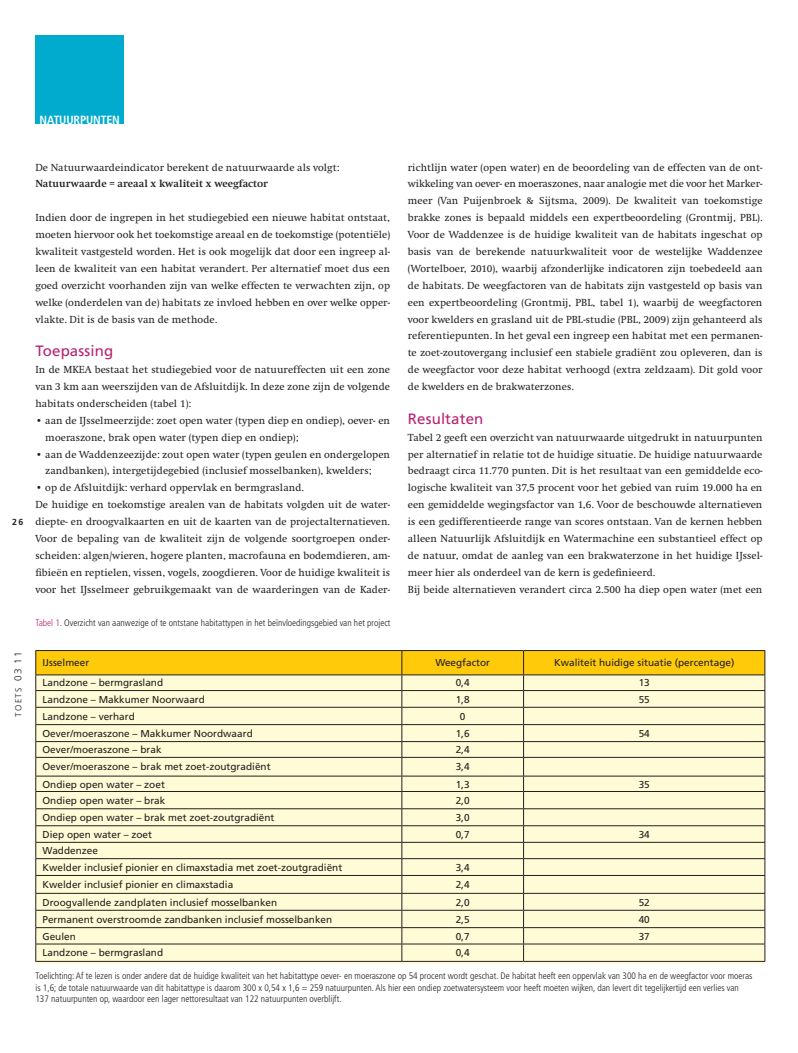
<style>
.page{position:relative;width:798px;height:1053px;background:#fff}
.page>*{position:absolute;margin:0;border:0;box-sizing:border-box;transform-origin:0 0}
._05_tussenkop{font:15px "Frutiger";letter-spacing:.01em;color:#b62270}
._00_rubriek{font:700 condensed 11.88px "Frutiger";letter-spacing:-.01em;color:#fff}
._06_broodtekst{font:10.62px/16.9px "Swift";letter-spacing:.005em;color:#231f20;text-align:justify}
._06_broodtekst-2{font:700 10.62px "Swift";letter-spacing:.005em;color:#231f20}
.Standaard{font:10px "Frutiger";color:#231f20}
._06_bijschrift{font:300 condensed 9.38px/11.2px "Frutiger";color:#231f20}
.t1{font:300 8.75px "Frutiger";letter-spacing:.14em;color:#231f20}
.t2{font:700 8.75px "Frutiger";color:#231f20}
.s1{font-size:10px}
.s2{color:#b62270}
</style>
<div class="page">
<div style="left:35px;top:35px;width:89px;height:89px;background:#00abcd"></div>
<svg style="left:35px;top:650px;width:730px;height:310px;background:#f0e9bb"></svg>
<hr style="left:35px;top:960px;width:366px;height:1px;background:#231f20">
<hr style="left:401px;top:960px;width:122px;height:1px;background:#231f20">
<hr style="left:523px;top:960px;width:241px;height:1px;background:#231f20">
<p class="_00_rubriek" style="left:40px;top:113px;width:82px">NATUURPUNTEN</p>
<p class="t2" style="left:12px;top:517px;width:12px">26</p>
<p class="t1" style="left:13px;top:716px;width:67px;rotate:-90deg">TOETS <span class="s1">03 11</span></p>
<p class="_06_broodtekst" style="left:35px;top:159px;width:305px">De Natuurwaardeindicator berekent de natuurwaarde als volgt:</p>
<p class="_06_broodtekst-2" style="left:35px;top:178px;width:234px">Natuurwaarde = areaal x kwaliteit x weegfactor</p>
<p class="_06_broodtekst" style="left:35px;top:209px;width:356px">Indien door de ingrepen in het studiegebied een nieuwe habitat ontstaat, moeten hiervoor ook het toekomstige areaal en de toekomstige (potentiële) kwaliteit vastgesteld worden. Het is ook mogelijk dat door een ingreep al&shy;leen de kwaliteit van een habitat verandert. Per alternatief moet dus een goed overzicht voorhanden zijn van welke effecten te verwachten zijn, op welke (onderdelen van de) habitats ze invloed hebben en over welke opper&shy;vlakte. Dit is de basis van de methode.</p>
<p class="_05_tussenkop" style="left:35px;top:342px;width:79px">Toepassing</p>
<p class="_06_broodtekst" style="left:35px;top:361px;width:356px">In de MKEA bestaat het studiegebied voor de natuureffecten uit een zone van 3 km aan weerszijden van de Afsluitdijk. In deze zone zijn de volgende habitats onderscheiden (tabel 1):</p>
<p class="_06_broodtekst" style="left:45px;top:412px;width:346px;text-indent:-10px">• aan de IJsselmeerzijde: zoet open water (typen diep en ondiep), oever- en moeraszone, brak open water (typen diep en ondiep);</p>
<p class="_06_broodtekst" style="left:45px;top:446px;width:346px;text-indent:-10px">• aan de Waddenzeezijde: zout open water (typen geulen en ondergelopen zandbanken), intergetijdegebied (inclusief mosselbanken), kwelders;</p>
<p class="_06_broodtekst" style="left:35px;top:479px;width:270px">• op de Afsluitdijk: verhard oppervlak en bermgrasland.</p>
<p class="_06_broodtekst" style="left:35px;top:496px;width:356px">De huidige en toekomstige arealen van de habitats volgden uit de water&shy;diepte- en droogvalkaarten en uit de kaarten van de projectalternatieven.<br>Voor de bepaling van de kwaliteit zijn de volgende soortgroepen onder&shy;scheiden: algen/wieren, hogere planten, macrofauna en bodemdieren, am&shy;fibieën en reptielen, vissen, vogels, zoogdieren. Voor de huidige kwaliteit is voor het IJsselmeer gebruikgemaakt van de waarderingen van de Kader-</p>
<p class="_06_bijschrift" style="left:35px;top:617px;width:356px"><span class="s2">Tabel 1.</span> Overzicht van aanwezige of te ontstane habitattypen in het beïnvloedingsgebied van het project</p>
<p class="_06_broodtekst" style="left:407px;top:159px;width:356px">richtlijn water (open water) en de beoordeling van de effecten van de ont&shy;wikkeling van oever- en moeraszones, naar analogie met die voor het Marker&shy;meer (Van Puijenbroek &amp; Sijtsma, 2009). De kwaliteit van toekomstige brakke zones is bepaald middels een expertbeoordeling (Grontmij, PBL).<br>Voor de Waddenzee is de huidige kwaliteit van de habitats ingeschat op basis van de berekende natuurkwaliteit voor de westelijke Waddenzee (Wortelboer, 2010), waarbij afzonderlijke indicatoren zijn toebedeeld aan de habitats. De weegfactoren van de habitats zijn vastgesteld op basis van een expertbeoordeling (Grontmij, PBL, tabel 1), waarbij de weegfactoren voor kwelders en grasland uit de PBL-studie (PBL, 2009) zijn gehanteerd als referentiepunten. In het geval een ingreep een habitat met een permanen&shy;te zoet-zoutovergang inclusief een stabiele gradiënt zou opleveren, dan is de weegfactor voor deze habitat verhoogd (extra zeldzaam). Dit gold voor de kwelders en de brakwaterzones.</p>
<p class="_05_tussenkop" style="left:407px;top:410px;width:77px">Resultaten</p>
<p class="_06_broodtekst" style="left:407px;top:429px;width:356px">Tabel 2 geeft een overzicht van natuurwaarde uitgedrukt in natuurpunten per alternatief in relatie tot de huidige situatie. De huidige natuurwaarde bedraagt circa 11.770 punten. Dit is het resultaat van een gemiddelde eco&shy;logische kwaliteit van 37,5 procent voor het gebied van ruim 19.000 ha en een gemiddelde wegingsfactor van 1,6. Voor de beschouwde alternatieven is een gedifferentieerde range van scores ontstaan. Van de kernen hebben alleen Natuurlijk Afsluitdijk en Watermachine een substantieel effect op de natuur, omdat de aanleg van een brakwaterzone in het huidige IJssel&shy;meer hier als onderdeel van de kern is gedefinieerd.</p>
<p class="_06_broodtekst" style="left:407px;top:581px;width:356px">Bij beide alternatieven verandert circa 2.500 ha diep open water (met een</p>
<p class="Standaard" style="left:42px;top:657px;width:48px">IJsselmeer</p>
<p class="Standaard" style="left:435px;top:657px;width:56px">Weegfactor</p>
<p class="Standaard" style="left:554px;top:657px;width:182px">Kwaliteit huidige situatie (percentage)</p>
<p class="Standaard" style="left:42px;top:677px;width:122px">Landzone – bermgrasland</p>
<p class="Standaard" style="left:455px;top:677px;width:15px">0,4</p>
<p class="Standaard" style="left:638px;top:677px;width:13px">13</p>
<p class="Standaard" style="left:42px;top:693px;width:164px">Landzone – Makkumer Noorwaard</p>
<p class="Standaard" style="left:455px;top:693px;width:15px">1,8</p>
<p class="Standaard" style="left:638px;top:693px;width:13px">55</p>
<p class="Standaard" style="left:42px;top:710px;width:94px">Landzone – verhard</p>
<p class="Standaard" style="left:460px;top:710px;width:7px">0</p>
<p class="Standaard" style="left:42px;top:727px;width:212px">Oever/moeraszone – Makkumer Noordwaard</p>
<p class="Standaard" style="left:455px;top:727px;width:15px">1,6</p>
<p class="Standaard" style="left:638px;top:727px;width:13px">54</p>
<p class="Standaard" style="left:42px;top:743px;width:120px">Oever/moeraszone – brak</p>
<p class="Standaard" style="left:455px;top:743px;width:15px">2,4</p>
<p class="Standaard" style="left:42px;top:761px;width:229px">Oever/moeraszone – brak met zoet-zoutgradiënt</p>
<p class="Standaard" style="left:455px;top:761px;width:15px">3,4</p>
<p class="Standaard" style="left:42px;top:778px;width:124px">Ondiep open water – zoet</p>
<p class="Standaard" style="left:455px;top:778px;width:15px">1,3</p>
<p class="Standaard" style="left:638px;top:778px;width:13px">35</p>
<p class="Standaard" style="left:42px;top:794px;width:124px">Ondiep open water – brak</p>
<p class="Standaard" style="left:455px;top:794px;width:15px">2,0</p>
<p class="Standaard" style="left:42px;top:811px;width:233px">Ondiep open water – brak met zoet-zoutgradiënt</p>
<p class="Standaard" style="left:455px;top:811px;width:15px">3,0</p>
<p class="Standaard" style="left:42px;top:828px;width:111px">Diep open water – zoet</p>
<p class="Standaard" style="left:455px;top:828px;width:15px">0,7</p>
<p class="Standaard" style="left:638px;top:828px;width:13px">34</p>
<p class="Standaard" style="left:42px;top:844px;width:57px">Waddenzee</p>
<p class="Standaard" style="left:42px;top:861px;width:301px">Kwelder inclusief pionier en climaxstadia met zoet-zoutgradiënt</p>
<p class="Standaard" style="left:455px;top:861px;width:15px">3,4</p>
<p class="Standaard" style="left:42px;top:878px;width:192px">Kwelder inclusief pionier en climaxstadia</p>
<p class="Standaard" style="left:455px;top:878px;width:15px">2,4</p>
<p class="Standaard" style="left:42px;top:896px;width:236px">Droogvallende zandplaten inclusief mosselbanken</p>
<p class="Standaard" style="left:455px;top:896px;width:15px">2,0</p>
<p class="Standaard" style="left:638px;top:896px;width:13px">52</p>
<p class="Standaard" style="left:42px;top:913px;width:291px">Permanent overstroomde zandbanken inclusief mosselbanken</p>
<p class="Standaard" style="left:455px;top:913px;width:15px">2,5</p>
<p class="Standaard" style="left:638px;top:913px;width:13px">40</p>
<p class="Standaard" style="left:42px;top:930px;width:35px">Geulen</p>
<p class="Standaard" style="left:455px;top:930px;width:15px">0,7</p>
<p class="Standaard" style="left:638px;top:930px;width:13px">37</p>
<p class="Standaard" style="left:42px;top:947px;width:122px">Landzone – bermgrasland</p>
<p class="Standaard" style="left:455px;top:947px;width:15px">0,4</p>
<p class="_06_bijschrift" style="left:35px;top:970px;width:718px">Toelichting: Af te lezen is onder andere dat de huidige kwaliteit van het habitattype oever- en moeraszone op 54 procent wordt geschat. De habitat heeft een oppervlak van 300 ha en de weegfactor voor moeras is 1,6; de totale natuurwaarde van dit habitattype is daarom 300 x 0,54 x 1,6 = 259 natuurpunten. Als hier een ondiep zoetwatersysteem voor heeft moeten wijken, dan levert dit tegelijkertijd een verlies van<br>137 natuurpunten op, waardoor een lager nettoresultaat van 122 natuurpunten overblijft.</p>
</div>
